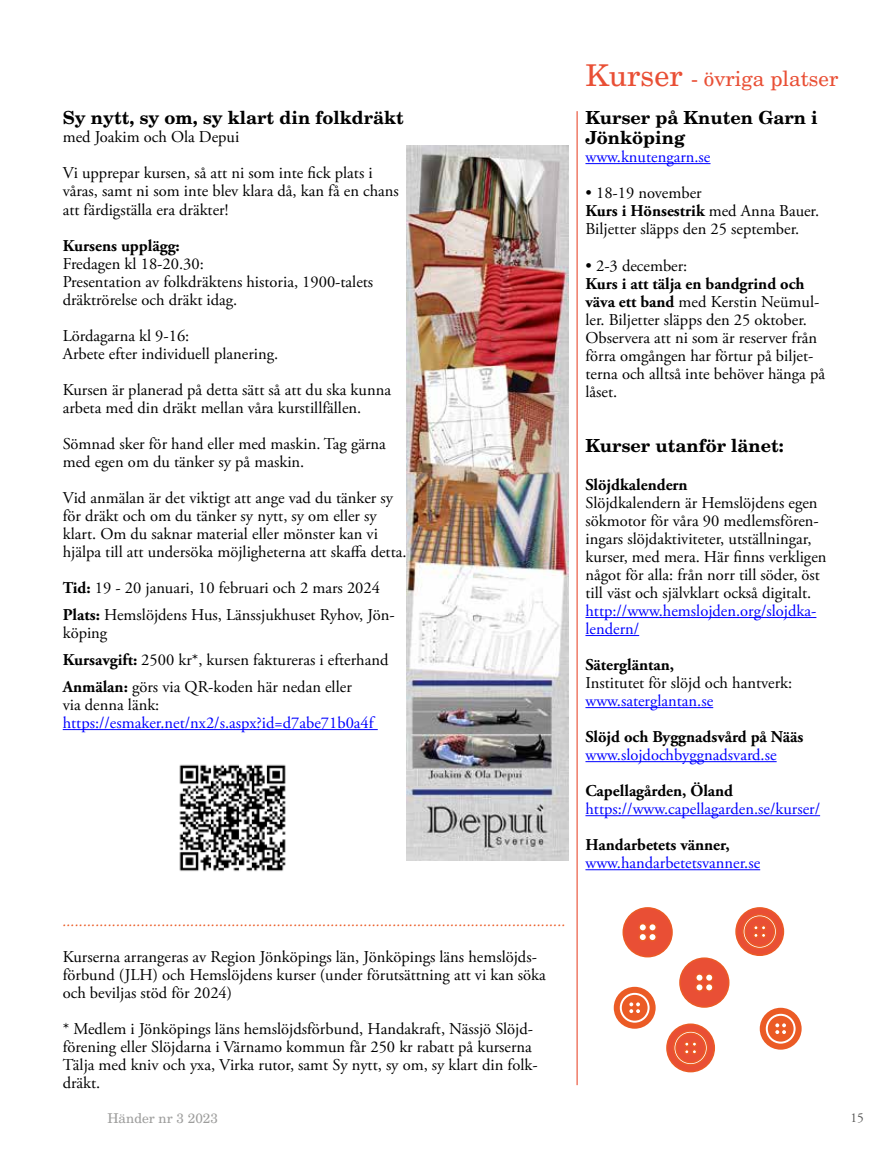
<style>
.page{position:relative;width:893px;height:1149px;background:#fff}
.page>*{position:absolute;margin:0;border:0;box-sizing:border-box;transform-origin:0 0}
.t1{font:21px "New Century Schlbk LT Std";color:#e94f35}
.t2{font:700 18px/19.5px "New Century Schlbk LT Std";color:#000}
.t3{font:16.5px/18px "Adobe Garamond Pro";color:#000}
.t4{font:16.5px/18px "Adobe Garamond Pro";color:#00f}
.t5{font:italic 16.5px "Adobe Garamond Pro";color:#eb5b25}
.t6{font:700 16.5px "Adobe Garamond Pro";color:#000}
.t7{font:13.5px "New Century Schlbk LT Std";color:#9d9d9c}
.t8{font:13.5px "Adobe Garamond Pro";color:#575756}
.s1{font-weight:700}
.s2{font-size:30px}
.s3{font-size:16.65px}
</style>
<div class="page">
<hr style="left:63px;top:729px;width:315px;height:1px;background:#00f">
<hr style="left:585px;top:163px;width:125px;height:1px;background:#00f">
<hr style="left:585px;top:617px;width:231px;height:1px;background:#00f">
<hr style="left:585px;top:635px;width:54px;height:1px;background:#00f">
<hr style="left:585px;top:707px;width:128px;height:1px;background:#00f">
<hr style="left:585px;top:761px;width:192px;height:1px;background:#00f">
<hr style="left:585px;top:815px;width:235px;height:1px;background:#00f">
<hr style="left:585px;top:869px;width:175px;height:1px;background:#00f">
<hr style="left:576px;top:111px;width:2px;height:973px;background:#e94f35">
<svg style="left:614px;top:907px;width:188px;height:165px"></svg>
<img style="left:407px;top:146px;width:162px;height:714px">
<img style="left:179px;top:764px;width:107px;height:108px">
<p class="t2" style="left:63px;top:108px;width:343px">Sy nytt, sy om, sy klart din folkdräkt</p>
<p class="t3" style="left:63px;top:120px;width:311px;line-height:36px">med Joakim och Ola Depui<br>Vi upprepar kursen, så att ni som inte fick plats i</p>
<p class="t3" style="left:63px;top:183px;width:338px">våras, samt ni som inte blev klara då, kan få en chans att färdigställa era dräkter!</p>
<p class="t6" style="left:63px;top:236px;width:119px">Kursens upplägg:</p>
<p class="t3" style="left:63px;top:255px;width:312px">Fredagen kl 18-20.30:<br>Presentation av folkdräktens historia, 1900-talets dräktrörelse och dräkt idag.</p>
<p class="t3" style="left:63px;top:327px;width:217px">Lördagarna kl 9-16:<br>Arbete efter individuell planering.</p>
<p class="t3" style="left:63px;top:381px;width:330px">Kursen är planerad på detta sätt så att du ska kunna arbeta med din dräkt mellan våra kurstillfällen.</p>
<p class="t3" style="left:63px;top:435px;width:325px">Sömnad sker för hand eller med maskin. Tag gärna med egen om du tänker sy på maskin.</p>
<p class="t3" style="left:63px;top:489px;width:345px">Vid anmälan är det viktigt att ange vad du tänker sy för dräkt och om du tänker sy nytt, sy om eller sy klart. Om du saknar material eller mönster kan vi hjälpa till att undersöka möjligheterna att skaffa detta.</p>
<p class="t3" style="left:63px;top:574px;width:333px;line-height:27px"><span class="s1">Tid:</span> 19 - 20 januari, 10 februari och 2 mars 2024<br><span class="s1">Plats:</span> Hemslöjdens Hus, Länssjukhuset Ryhov, Jön-</p>
<p class="t3" style="left:63px;top:619px;width:327px;line-height:27px">köping<br><span class="s1">Kursavgift:</span> 2500 kr*, kursen faktureras i efterhand<br><span class="s1">Anmälan:</span> görs via QR-koden här nedan eller</p>
<p class="t3" style="left:63px;top:696px;width:98px">via denna länk:</p>
<p class="t4" style="left:63px;top:714px;width:312px">https://esmaker.net/nx2/s.aspx?id=d7abe71b0a4f</p>
<p class="t1" style="left:585px;top:66px;width:254px"><span class="s2">Kurser</span> - övriga platser</p>
<p class="t2" style="left:585px;top:108px;width:234px">Kurser på Knuten Garn i<br>Jönköping</p>
<p class="t4" style="left:585px;top:148px;width:127px">www.knutengarn.se</p>
<p class="t3" style="left:585px;top:185px;width:235px"><span class="s3">•</span> 18-19 november<br><span class="s1">Kurs i Hönsestrik</span> med Anna Bauer.<br>Biljetter släpps den 25 september.</p>
<p class="t3" style="left:585px;top:257px;width:241px"><span class="s3">•</span> 2-3 december:<br><span class="s1">Kurs i att tälja en bandgrind och väva ett band</span> med Kerstin Neümul&shy;ler. Biljetter släpps den 25 oktober.<br>Observera att ni som är reserver från förra omgången har förtur på biljet&shy;terna och alltså inte behöver hänga på låset.</p>
<p class="t2" style="left:585px;top:435px;width:200px">Kurser utanför länet:</p>
<p class="t6" style="left:585px;top:475px;width:104px">Slöjdkalendern</p>
<p class="t3" style="left:585px;top:494px;width:243px">Slöjdkalendern är Hemslöjdens egen sökmotor för våra 90 medlemsfören&shy;ingars slöjdaktiviteter, utställningar, kurser, med mera. Här finns verkligen något för alla: från norr till söder, öst till väst och självklart också digitalt.</p>
<p class="t4" style="left:585px;top:602px;width:232px">http://www.hemslojden.org/slojdka&shy;lendern/</p>
<p class="t6" style="left:585px;top:655px;width:90px">Sätergläntan,</p>
<p class="t3" style="left:585px;top:674px;width:208px">Institutet för slöjd och hantverk:</p>
<p class="t4" style="left:585px;top:692px;width:129px">www.saterglantan.se</p>
<p class="t6" style="left:585px;top:727px;width:219px">Slöjd och Byggnadsvård på Nääs</p>
<p class="t4" style="left:585px;top:746px;width:193px">www.slojdochbyggnadsvard.se</p>
<p class="t6" style="left:585px;top:781px;width:149px">Capellagården, Öland</p>
<p class="t4" style="left:585px;top:800px;width:236px">https://www.capellagarden.se/kurser/</p>
<p class="t6" style="left:585px;top:835px;width:146px">Handarbetets vänner,</p>
<p class="t4" style="left:585px;top:854px;width:176px">www.handarbetetsvanner.se</p>
<p class="t5" style="left:63px;top:910px;width:505px">..........................................................................................................................</p>
<p class="t3" style="left:63px;top:948px;width:485px">Kurserna arrangeras av Region Jönköpings län, Jönköpings läns hemslöjds&shy;förbund (JLH) och Hemslöjdens kurser (under förutsättning att vi kan söka och beviljas stöd för 2024)</p>
<p class="t3" style="left:63px;top:1020px;width:476px">* Medlem i Jönköpings läns hemslöjdsförbund, Handakraft, Nässjö Slöjd&shy;förening eller Slöjdarna i Värnamo kommun får 250 kr rabatt på kurserna Tälja med kniv och yxa, Virka rutor, samt Sy nytt, sy om, sy klart din folk&shy;dräkt.</p>
<p class="t7" style="left:107px;top:1109px;width:112px">Händer nr 3 2023</p>
<p class="t8" style="left:850px;top:1108px;width:15px">15</p>
</div>
